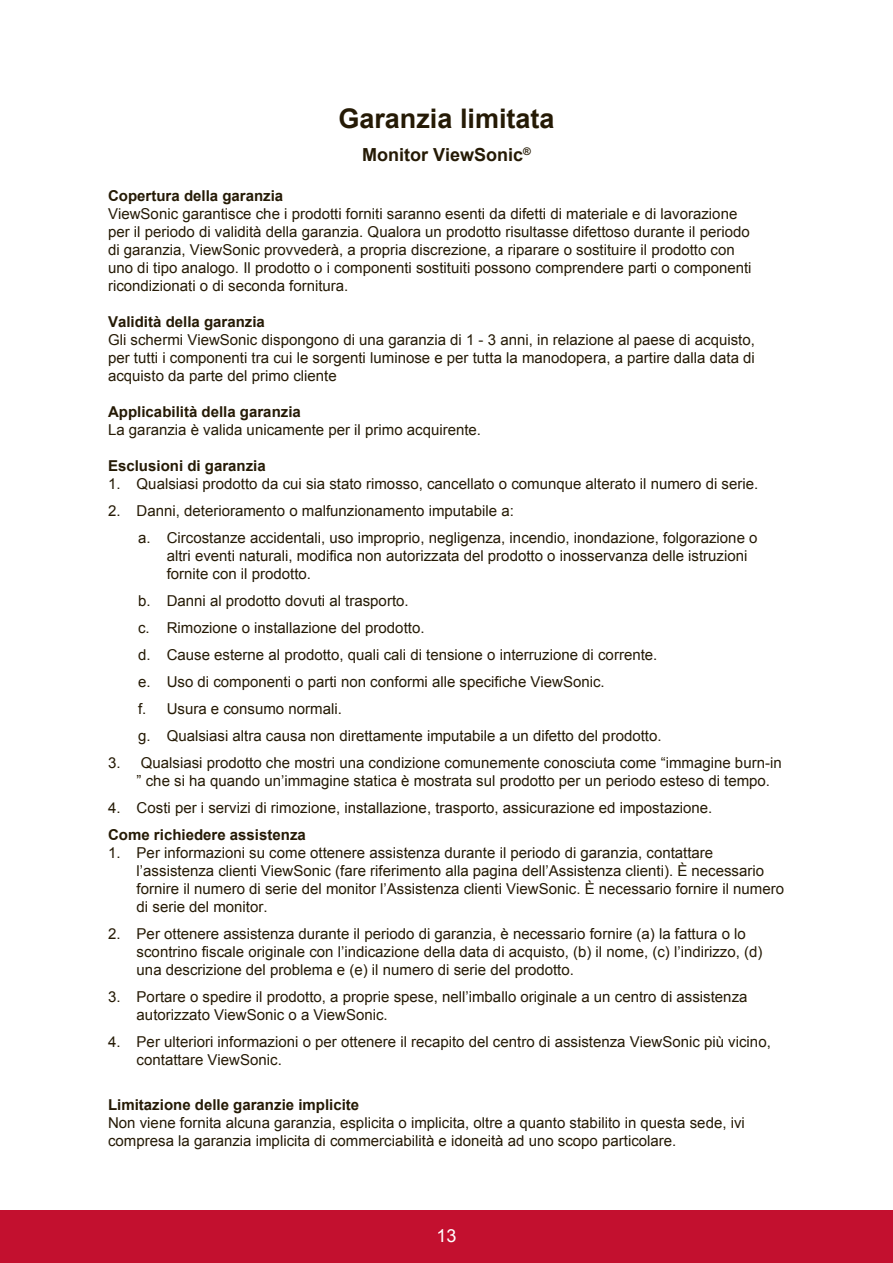
<style>
.page{position:relative;width:893px;height:1263px;background:#fff}
.page>*{position:absolute;margin:0;border:0;box-sizing:border-box;transform-origin:0 0}
.t1{font:700 27px "Arial";color:#251a05}
.t2{font:700 18px "Arial";color:#251a05}
.t3{font:18px "Arial";color:#fff}
.t4{font:15px/18px "Arial";color:#251a05}
.t5{font:700 15px "Arial";color:#251a05}
</style>
<div class="page">
<div style="left:0;top:1210px;width:892px;height:53px;background:#c3102f"></div>
<h1 class="t1" style="left:338px;top:100px;width:218px">Garanzia limitata</h1>
<p class="t2" style="left:362px;top:143px;width:170px">Monitor ViewSonic<sup>®</sup></p>
<p class="t5" style="left:108px;top:186px;width:177px">Copertura della garanzia</p>
<p class="t4" style="left:108px;top:205px;width:644px">ViewSonic garantisce che i prodotti forniti saranno esenti da difetti di materiale e di lavorazione per il periodo di validità della garanzia. Qualora un prodotto risultasse difettoso durante il periodo di garanzia, ViewSonic provvederà, a propria discrezione, a riparare o sostituire il prodotto con uno di tipo analogo. Il prodotto o i componenti sostituiti possono comprendere parti o componenti ricondizionati o di seconda fornitura.</p>
<p class="t5" style="left:108px;top:312px;width:158px">Validità della garanzia</p>
<p class="t4" style="left:108px;top:331px;width:648px;text-align:justify">Gli schermi ViewSonic dispongono di una garanzia di 1 - 3 anni, in relazione al paese di acquisto, per tutti i componenti tra cui le sorgenti luminose e per tutta la manodopera, a partire dalla data di acquisto da parte del primo cliente</p>
<p class="t5" style="left:108px;top:402px;width:194px">Applicabilità della garanzia</p>
<p class="t4" style="left:108px;top:421px;width:374px">La garanzia è valida unicamente per il primo acquirente.</p>
<p class="t5" style="left:108px;top:456px;width:159px">Esclusioni di garanzia</p>
<p class="t4" style="left:108px;top:475px;width:651px">1. Qualsiasi prodotto da cui sia stato rimosso, cancellato o comunque alterato il numero di serie.</p>
<p class="t4" style="left:138px;top:497px;width:620px;line-height:27px;text-indent:-30px">2. Danni, deterioramento o malfunzionamento imputabile a:<br>a. Circostanze accidentali, uso improprio, negligenza, incendio, inondazione, folgorazione o</p>
<p class="t4" style="left:166px;top:547px;width:582px">altri eventi naturali, modifica non autorizzata del prodotto o inosservanza delle istruzioni fornite con il prodotto.</p>
<p class="t4" style="left:138px;top:587px;width:524px;line-height:27px">b. Danni al prodotto dovuti al trasporto.<br>c. Rimozione o installazione del prodotto.<br>d. Cause esterne al prodotto, quali cali di tensione o interruzione di corrente. e. Uso di componenti o parti non conformi alle specifiche ViewSonic.<br>f. Usura e consumo normali.<br>g. Qualsiasi altra causa non direttamente imputabile a un difetto del prodotto.</p>
<p class="t4" style="left:136px;top:754px;width:646px;text-indent:-28px">3. Qualsiasi prodotto che mostri una condizione comunemente conosciuta come “immagine burn-in ” che si ha quando un’immagine statica è mostrata sul prodotto per un periodo esteso di tempo.</p>
<p class="t4" style="left:108px;top:799px;width:605px">4. Costi per i servizi di rimozione, installazione, trasporto, assicurazione ed impostazione.</p>
<p class="t5" style="left:108px;top:825px;width:199px">Come richiedere assistenza</p>
<p class="t4" style="left:136px;top:844px;width:648px;text-indent:-28px">1. Per informazioni su come ottenere assistenza durante il periodo di garanzia, contattare l’assistenza clienti ViewSonic (fare riferimento alla pagina dell’Assistenza clienti). È necessario fornire il numero di serie del monitor l’Assistenza clienti ViewSonic. È necessario fornire il numero di serie del monitor.</p>
<p class="t4" style="left:136px;top:925px;width:627px;text-indent:-28px">2. Per ottenere assistenza durante il periodo di garanzia, è necessario fornire (a) la fattura o lo scontrino fiscale originale con l’indicazione della data di acquisto, (b) il nome, (c) l’indirizzo, (d) una descrizione del problema e (e) il numero di serie del prodotto.</p>
<p class="t4" style="left:136px;top:988px;width:612px;text-indent:-28px">3. Portare o spedire il prodotto, a proprie spese, nell’imballo originale a un centro di assistenza autorizzato ViewSonic o a ViewSonic.</p>
<p class="t4" style="left:136px;top:1033px;width:635px;text-indent:-28px">4. Per ulteriori informazioni o per ottenere il recapito del centro di assistenza ViewSonic più vicino, contattare ViewSonic.</p>
<p class="t5" style="left:108px;top:1095px;width:252px">Limitazione delle garanzie implicite</p>
<p class="t4" style="left:108px;top:1114px;width:638px">Non viene fornita alcuna garanzia, esplicita o implicita, oltre a quanto stabilito in questa sede, ivi compresa la garanzia implicita di commerciabilità e idoneità ad uno scopo particolare.</p>
<p class="t3" style="left:436px;top:1223px;width:22px">13</p>
</div>
